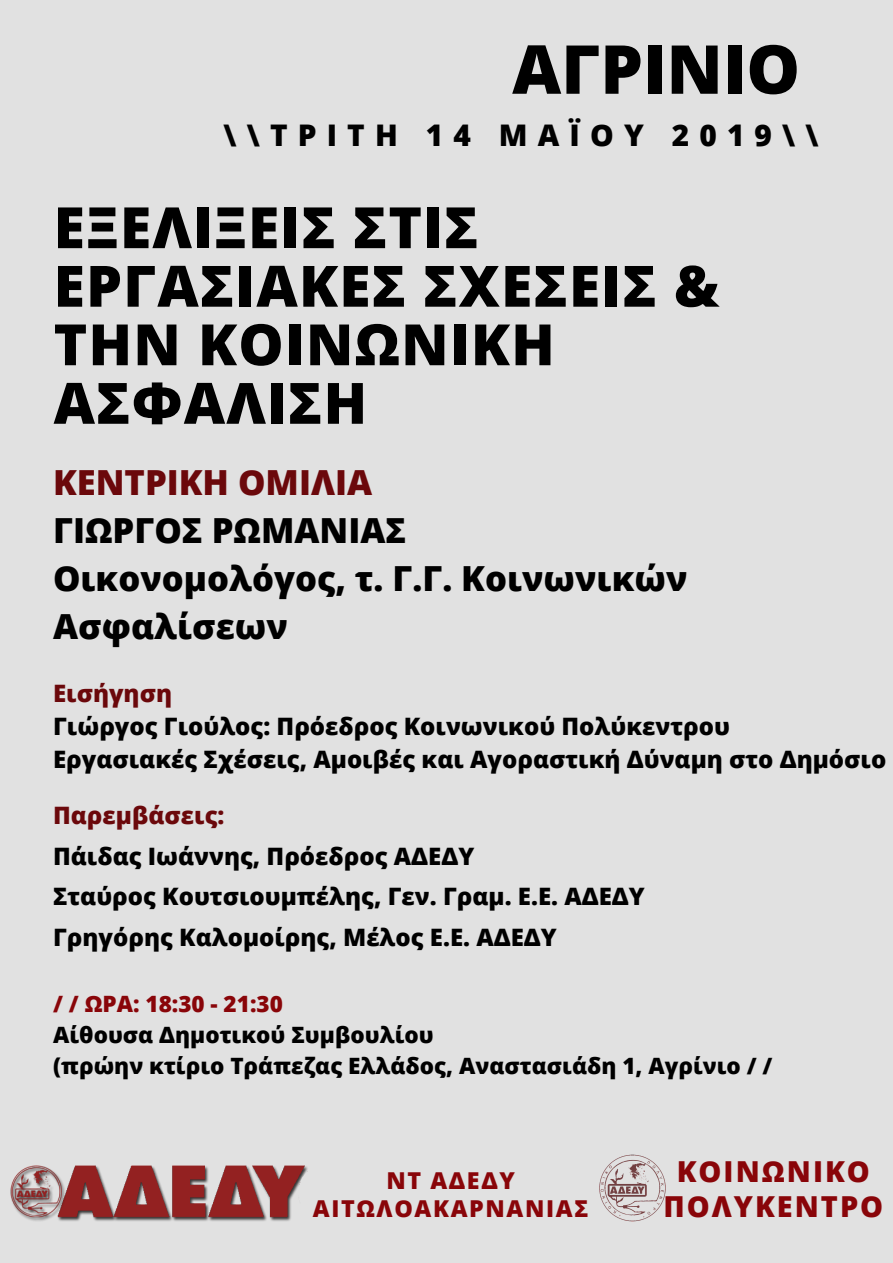
<style>
.page{position:relative;width:893px;height:1263px;background:#e1e1e1}
.page>*{position:absolute;margin:0;border:0;box-sizing:border-box;transform-origin:0 0}
.t1{font:800 67.5px "Open Sans";color:#000}
.t2{font:800 57px/58.5px "Open Sans";letter-spacing:.02em;color:#000}
.t3{font:800 34.58px/48.1px "Open Sans";color:#000}
.t4{font:800 34.58px "Open Sans";color:#6b080b}
.t5{font:800 29.78px "Open Sans";letter-spacing:.34em;color:#000}
.t6{font:800 28.88px/35px "Open Sans";letter-spacing:.07em;color:#890509;text-align:center}
.t7{font:800 24px/40.5px "Open Sans";color:#000}
.t8{font:800 24px "Open Sans";color:#6b080b}
.t9{font:800 23.25px/28.3px "Open Sans";letter-spacing:.07em;color:#890509;text-align:center}
.t10{font:800 22.5px/30.8px "Open Sans";color:#000}
.t11{font:800 22.5px "Open Sans";color:#890509}
</style>
<div class="page">
<img style="left:10px;top:1165px;width:298px;height:56px">
<img style="left:599px;top:1154px;width:67px;height:68px">
<h1 class="t1" style="left:512px;top:22px;width:289px">ΑΓΡΙΝΙΟ</h1>
<p class="t5" style="left:223px;top:114px;width:596px">\\ΤΡΙΤΗ 14 MΑΪΟΥ 2019\\</p>
<h2 class="t2" style="left:54px;top:197px;width:667px">ΕΞΕΛΙΞΕΙΣ ΣΤΙΣ<br>ΕΡΓΑΣΙΑΚΕΣ ΣΧΕΣΕΙΣ &amp;<br>ΤΗΝ ΚΟΙΝΩΝΙΚΗ<br>ΑΣΦΑΛΙΣΗ</h2>
<h3 class="t4" style="left:53px;top:458px;width:320px">ΚΕΝΤΡΙΚΗ ΟΜΙΛΙΑ</h3>
<h3 class="t3" style="left:53px;top:505px;width:636px">ΓΙΩΡΓΟΣ ΡΩΜΑΝΙΑΣ<br>Οικονομολόγος, τ. Γ.Γ. Κοινωνικών<br>Ασφαλίσεων</h3>
<p class="t8" style="left:53px;top:676px;width:121px">Εισήγηση</p>
<p class="t7" style="left:53px;top:709px;width:834px;line-height:33.2px">Γιώργος Γιούλος: Πρόεδρος Κοινωνικού Πολύκεντρου<br>Εργασιακές Σχέσεις, Αμοιβές και Αγοραστική Δύναμη στο Δημόσιο</p>
<p class="t8" style="left:53px;top:798px;width:173px">Παρεμβάσεις:</p>
<p class="t7" style="left:53px;top:835px;width:593px">Πάιδας Ιωάννης, Πρόεδρος ΑΔΕΔΥ<br>Σταύρος Κουτσιουμπέλης, Γεν. Γραμ. Ε.Ε. ΑΔΕΔΥ<br>Γρηγόρης Καλομοίρης, Μέλος Ε.Ε. ΑΔΕΔΥ</p>
<p class="t11" style="left:53px;top:988px;width:231px">/ / ΩΡΑ: 18:30 - 21:30</p>
<p class="t10" style="left:53px;top:1019px;width:721px">Αίθουσα Δημοτικού Συμβουλίου<br>(πρώην κτίριο Τράπεζας Ελλάδος, Αναστασιάδη 1, Αγρίνιο / /</p>
<p class="t9" style="left:313px;top:1165px;width:277px">ΝΤ ΑΔΕΔΥ<br>ΑΙΤΩΛΟΑΚΑΡΝΑΝΙΑΣ</p>
<p class="t6" style="left:663px;top:1153px;width:221px">ΚΟΙΝΩΝΙΚΟ<br>ΠΟΛΥΚΕΝΤΡΟ</p>
</div>
